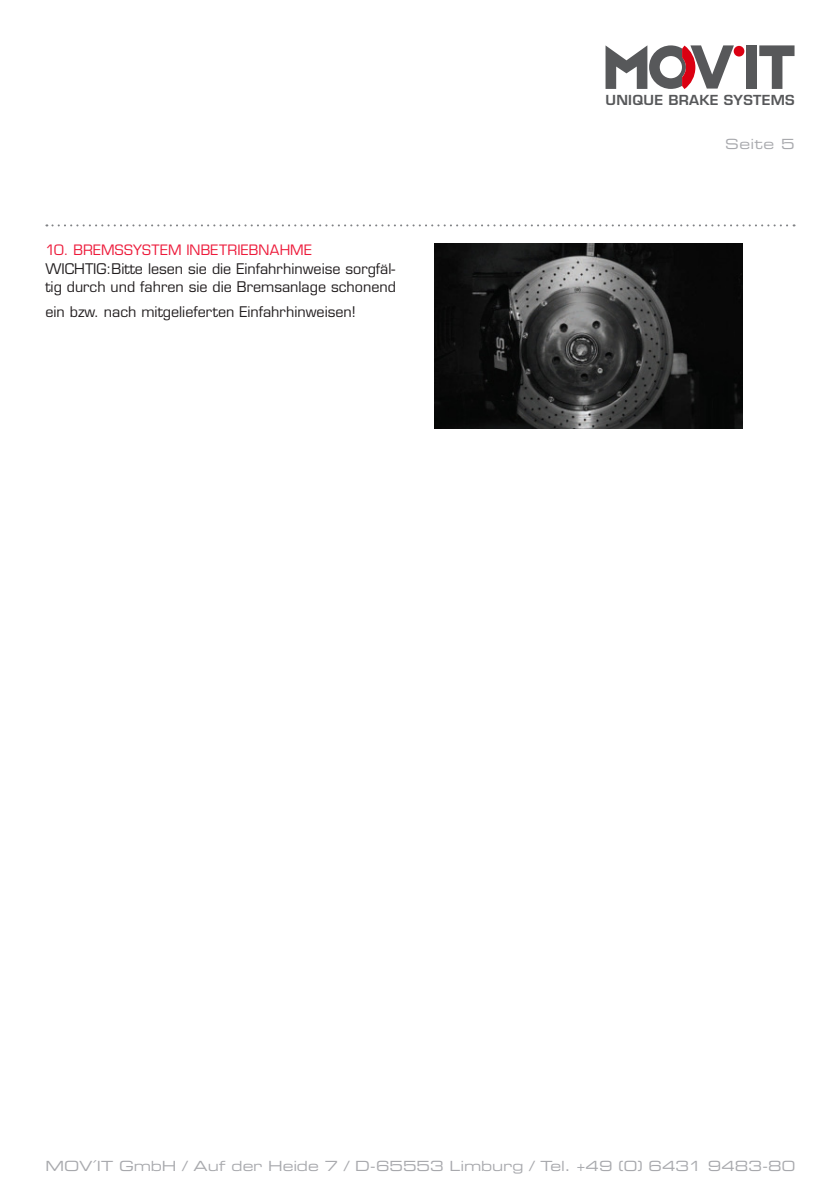
<style>
.page{position:relative;width:840px;height:1191px;background:#fff}
.page>*{position:absolute;margin:0;border:0;box-sizing:border-box;transform-origin:0 0}
.Flieftext_1{font:14.4px/18.6px "Eurostile";color:#231f20}
.t1{font:14px "Eurostile Extended Two";letter-spacing:-.005em;color:#a8a9ad}
.Headline_rot{font:14px "Eurostile";letter-spacing:.015em;color:#ed1a3a}
.t2{font:600 13.6px "Eurostile";letter-spacing:.02em;color:#57585a;scale:1.04 1}
</style>
<div class="page">
<svg style="left:46px;top:224px;width:748px;height:2px"></svg>
<div style="left:745px;top:45px;width:11px;height:44px;background:#57585a"></div>
<svg style="left:759px;top:45px;width:35px;height:44px"></svg>
<div style="left:733px;top:46px;width:11px;height:11px;background:#db0012;border-radius:50%"></div>
<svg style="left:605px;top:45px;width:128px;height:44px"></svg>
<img style="left:434px;top:244px;width:307px;height:184px">
<p class="t2" style="left:605px;top:91px;width:183px">UNIQUE BRAKE SYSTEMS</p>
<p class="Headline_rot" style="left:45px;top:242px;width:268px">10. BREMSSYSTEM INBETRIEBNAHME</p>
<p class="Flieftext_1" style="left:45px;top:259px;width:352px">WICHTIG:Bitte lesen sie die Einfahrhinweise sorgfäl&shy;tig durch und fahren sie die Bremsanlage schonend</p>
<p class="Flieftext_1" style="left:45px;top:302px;width:312px">ein bzw. nach mitgelieferten Einfahrhinweisen!</p>
<p class="t1" style="left:724px;top:134px;width:71px">Seite 5</p>
<p class="t1" style="left:45px;top:1156px;width:751px">MOV´IT GmbH / Auf der Heide 7 / D-65553 Limburg / Tel. +49 (0) 6431 9483-80</p>
</div>
